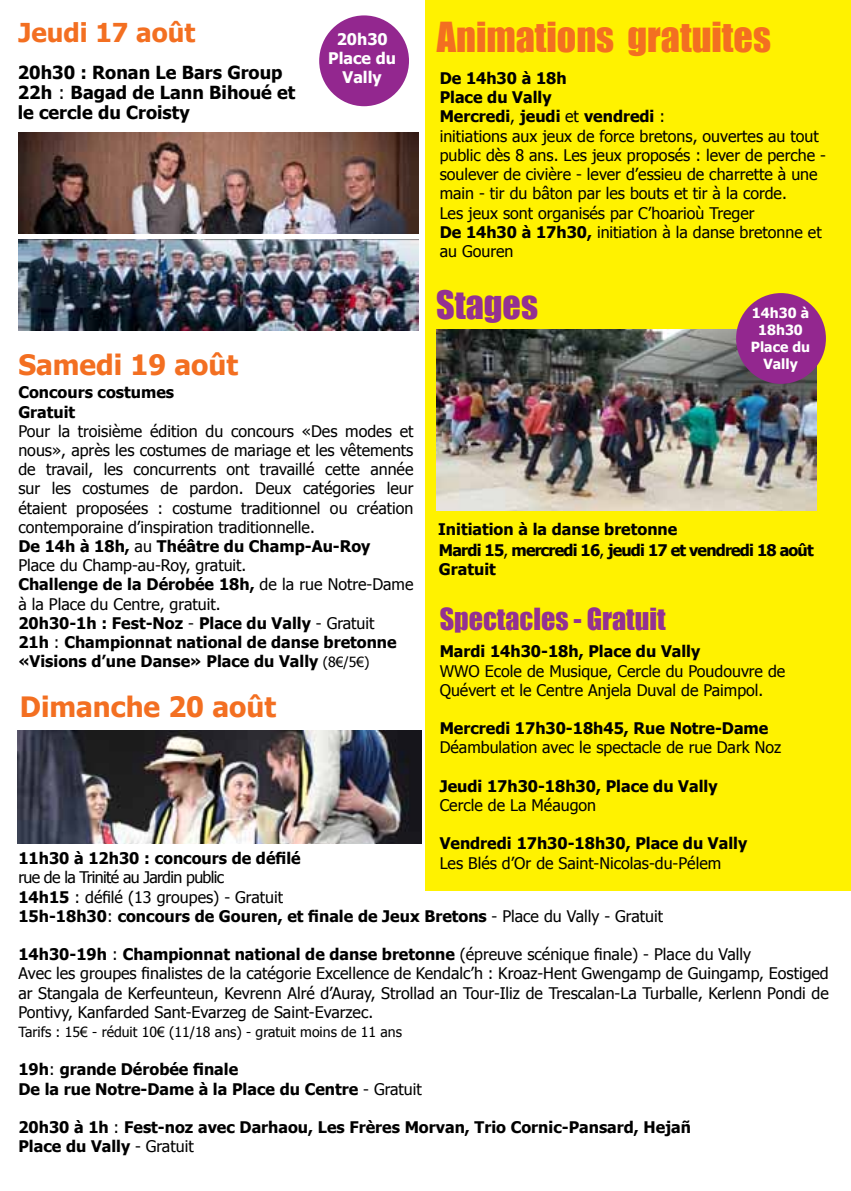
<style>
.page{position:relative;width:851px;height:1191px;background:#fff}
.page>*{position:absolute;margin:0;border:0;box-sizing:border-box;transform-origin:0 0}
.t1{font:38px "Impact";color:#f36f21}
.t2{font:36px "Impact";color:#933192}
.t3{font:700 28px "Tahoma";color:#f36f21}
.t4{font:28px "Impact";color:#933192}
.t5{font:700 26px "Tahoma";color:#f36f21}
.t6{font:700 18px/20px "Tahoma";color:#000}
.t7{font:16px/19.2px "Tahoma";color:#000}
.t8{font:700 16px/19.2px "Tahoma";color:#000}
.t9{font:16px/19.2px "Tahoma";letter-spacing:-.04em;color:#000}
.t10{font:700 16px/19.2px "Tahoma";letter-spacing:-.05em;color:#000}
.t11{font:700 16px/19.2px "Tahoma";color:#fff;text-align:center}
.t12{font:14px "Tahoma";color:#000}
.t13{font:700 14px/16.8px "Tahoma";color:#fff;text-align:center}
.s1{font-weight:400}
.s2{font-weight:700}
.s3{font-size:14px}
</style>
<div class="page">
<div style="left:425px;top:0;width:425px;height:890px;background:#fff200"></div>
<div style="left:319px;top:15px;width:90px;height:91px;background:#93278f;border-radius:50%"></div>
<img style="left:436px;top:329px;width:380px;height:181px">
<img style="left:18px;top:132px;width:400px;height:101px">
<img style="left:18px;top:240px;width:400px;height:90px">
<div style="left:736px;top:293px;width:89px;height:91px;background:#93278f;border-radius:50%"></div>
<img style="left:18px;top:730px;width:404px;height:114px">
<h3 class="t5" style="left:18px;top:14px;width:178px">Jeudi 17 août</h3>
<h1 class="t1" style="left:437px;top:8px;width:335px">Animations gratuites</h1>
<p class="t11" style="left:328px;top:29px;width:69px">20h30<br>Place du<br>Vally</p>
<p class="t6" style="left:18px;top:61px;width:279px">20h30 : Ronan Le Bars Group<br>22h <span class="s1">:</span> Bagad de Lann Bihoué et le cercle du Croisty</p>
<p class="t7" style="left:439px;top:68px;width:388px"><span class="s2">De 14h30 à 18h<br>Place du Vally<br>Mercredi</span>, <span class="s2">jeudi</span> et <span class="s2">vendredi</span> :<br>initiations aux jeux de force bretons, ouvertes au tout public dès 8 ans. Les jeux proposés : lever de perche - soulever de civière - lever d’essieu de charrette à une main - tir du bâton par les bouts et tir à la corde.<br>Les jeux sont organisés par C’hoarioù Treger<br><span class="s2">De 14h30 à 17h30,</span> initiation à la danse bretonne et au Gouren</p>
<h2 class="t2" style="left:436px;top:277px;width:103px">Stages</h2>
<p class="t13" style="left:750px;top:304px;width:61px">14h30 à<br>18h30<br>Place du<br>Vally</p>
<h3 class="t3" style="left:18px;top:345px;width:221px">Samedi 19 août</h3>
<p class="t8" style="left:18px;top:382px;width:157px">Concours costumes<br>Gratuit</p>
<p class="t7" style="left:18px;top:420px;width:396px">Pour la troisième édition du concours «Des modes et nous», après les costumes de mariage et les vêtements de travail, les concurrents ont travaillé cette année sur les costumes de pardon. Deux catégories leur étaient proposées : costume traditionnel ou création contemporaine d’inspiration traditionnelle.<br><span class="s2">De 14h à 18h,</span> au <span class="s2">Théâtre du Champ-Au-Roy<br></span>Place du Champ-au-Roy, gratuit.<br><span class="s2">Challenge de la Dérobée 18h,</span> de la rue Notre-Dame à la Place du Centre, gratuit.<br><span class="s2">20h30-1h : Fest-Noz</span> - <span class="s2">Place du Vally</span> - Gratuit<br><span class="s2">21h</span> : <span class="s2">Championnat national de danse bretonne «Visions d’une Danse» Place du Vally</span> <span class="s3">(8€/5€)</span></p>
<h3 class="t3" style="left:20px;top:687px;width:258px">Dimanche 20 août</h3>
<p class="t8" style="left:438px;top:518px;width:240px">Initiation à la danse bretonne</p>
<p class="t10" style="left:439px;top:539px;width:376px">Mardi 15<span class="s1">,</span> mercredi 16<span class="s1">,</span> jeudi 17 et vendredi 18 août<br>Gratuit</p>
<h3 class="t4" style="left:439px;top:597px;width:227px">Spectacles - Gratuit</h3>
<p class="t8" style="left:439px;top:641px;width:262px">Mardi 14h30-18h, Place du Vally</p>
<p class="t7" style="left:439px;top:660px;width:347px">WWO Ecole de Musique, Cercle du Poudouvre de<br>Quévert et le Centre Anjela Duval de Paimpol.</p>
<p class="t8" style="left:439px;top:718px;width:330px">Mercredi 17h30-18h45, Rue Notre-Dame</p>
<p class="t7" style="left:439px;top:737px;width:343px">Déambulation avec le spectacle de rue Dark Noz</p>
<p class="t8" style="left:439px;top:775px;width:279px">Jeudi 17h30-18h30, Place du Vally</p>
<p class="t7" style="left:439px;top:795px;width:158px">Cercle de La Méaugon</p>
<p class="t8" style="left:439px;top:833px;width:309px">Vendredi 17h30-18h30, Place du Vally</p>
<p class="t7" style="left:439px;top:852px;width:283px">Les Blés d’Or de Saint-Nicolas-du-Pélem</p>
<p class="t8" style="left:18px;top:847px;width:284px">11h30 à 12h30 : concours de défilé</p>
<p class="t9" style="left:18px;top:867px;width:646px">rue de la Trinité au Jardin public<br><span class="s2">14h15</span> : défilé (13 groupes) - Gratuit<br><span class="s2">15h-18h30</span>: <span class="s2">concours de Gouren, et finale de Jeux Bretons</span> - Place du Vally - Gratuit</p>
<p class="t7" style="left:18px;top:944px;width:811px"><span class="s2">14h30-19h</span> : <span class="s2">Championnat national de danse bretonne</span> (épreuve scénique finale) - Place du Vally<br>Avec les groupes finalistes de la catégorie Excellence de Kendalc’h : Kroaz-Hent Gwengamp de Guingamp, Eostiged ar Stangala de Kerfeunteun, Kevrenn Alré d’Auray, Strollad an Tour-Iliz de Trescalan-La Turballe, Kerlenn Pondi de Pontivy, Kanfarded Sant-Evarzeg de Saint-Evarzec.</p>
<p class="t12" style="left:18px;top:1022px;width:385px">Tarifs : 15€ - réduit 10€ (11/18 ans) - gratuit moins de 11 ans</p>
<p class="t8" style="left:18px;top:1059px;width:405px">19h<span class="s1">:</span> grande Dérobée finale<br>De la rue Notre-Dame à la Place du Centre <span class="s1">- Gratuit</span></p>
<p class="t8" style="left:18px;top:1116px;width:674px">20h30 à 1h <span class="s1">:</span> Fest-noz avec Darhaou, Les Frères Morvan, Trio Cornic-Pansard, Hejañ<br>Place du Vally <span class="s1">- Gratuit</span></p>
</div>
